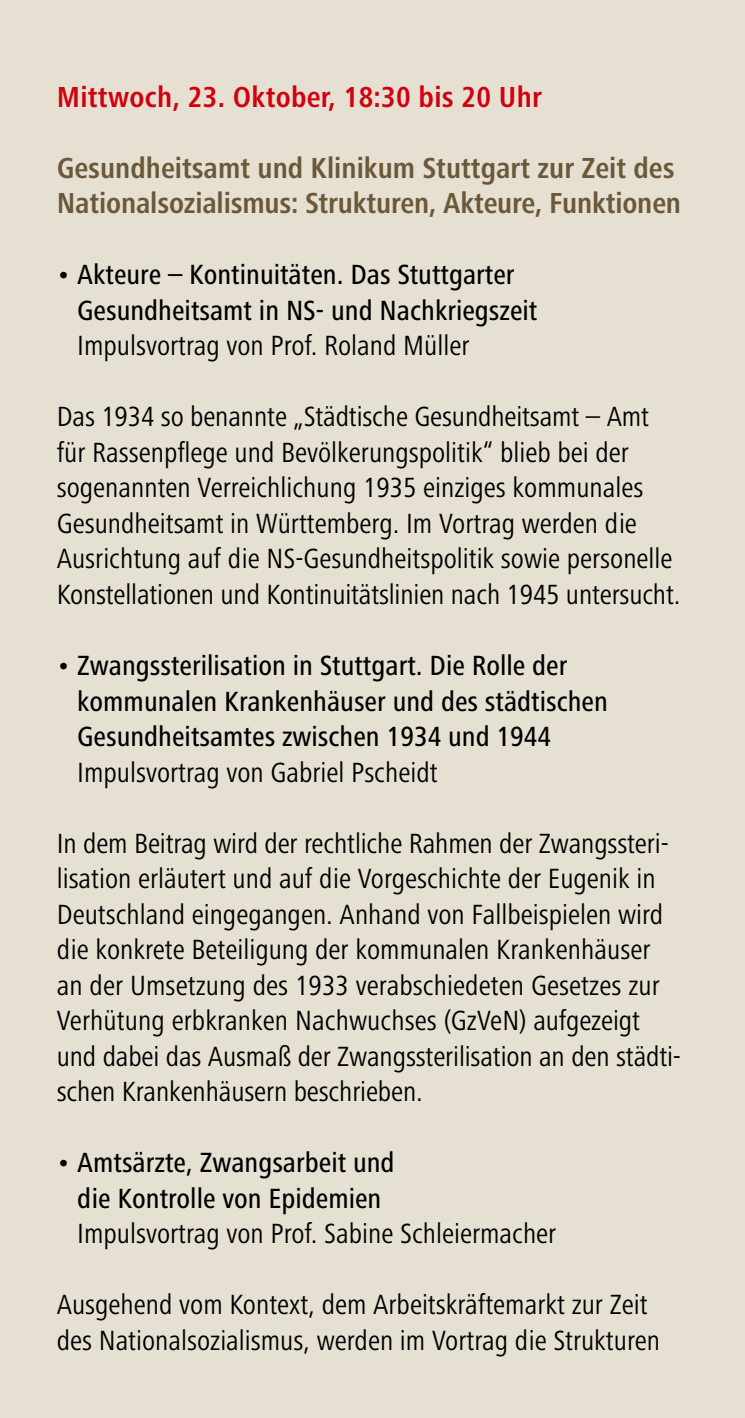
<style>
.page{position:relative;width:745px;height:1418px;background:#fff}
.page>*{position:absolute;margin:0;border:0;box-sizing:border-box;transform-origin:0 0}
.t1{font:700 condensed 30px/35.5px "Frutiger Next Pro";letter-spacing:-.005em;color:#6b5839}
.t2{font:700 condensed 30px "Frutiger Next Pro";letter-spacing:.01em;color:#d1010e}
.t3{font:condensed 28.75px/35.5px "Frutiger Next Pro";color:#000}
.t4{font:500 condensed 28.75px/35.5px "Frutiger Next Pro";color:#000}
</style>
<div class="page">
<div style="left:0;top:0;width:744px;height:1417px;background:#e6e0d2"></div>
<p class="t2" style="left:57px;top:80px;width:486px">Mittwoch, 23. Oktober, 18:30 bis 20 Uhr</p>
<p class="t1" style="left:57px;top:150px;width:625px">Gesundheitsamt und Klinikum Stuttgart zur Zeit des<br>Nationalsozialismus: Strukturen, Akteure, Funktionen</p>
<p class="t4" style="left:77px;top:257px;width:461px;text-indent:-20px">• Akteure – Kontinuitäten. Das Stuttgarter<br>Gesundheitsamt in NS- und Nachkriegszeit</p>
<p class="t3" style="left:77px;top:328px;width:393px">Impulsvortrag von Prof. Roland Müller</p>
<p class="t3" style="left:57px;top:399px;width:624px">Das 1934 so benannte „Städtische Gesundheitsamt – Amt für Rassenpflege und Bevölkerungspolitik“ blieb bei der sogenannten Verreichlichung 1935 einziges kommunales Gesundheitsamt in Württemberg. Im Vortrag werden die Ausrichtung auf die NS-Gesundheitspolitik sowie personelle Konstellationen und Kontinuitätslinien nach 1945 untersucht.</p>
<p class="t4" style="left:77px;top:647px;width:532px;text-indent:-20px">• Zwangssterilisation in Stuttgart. Die Rolle der kommunalen Krankenhäuser und des städtischen<br>Gesundheitsamtes zwischen 1934 und 1944</p>
<p class="t3" style="left:77px;top:754px;width:361px">Impulsvortrag von Gabriel Pscheidt</p>
<p class="t3" style="left:57px;top:825px;width:625px">In dem Beitrag wird der rechtliche Rahmen der Zwangssteri&shy;lisation erläutert und auf die Vorgeschichte der Eugenik in Deutschland eingegangen. Anhand von Fallbeispielen wird die konkrete Beteiligung der kommunalen Krankenhäuser an der Umsetzung des 1933 verabschiedeten Gesetzes zur Verhütung erbkranken Nachwuchses (GzVeN) aufgezeigt und dabei das Ausmaß der Zwangssterilisation an den städti&shy;schen Krankenhäusern beschrieben.</p>
<p class="t4" style="left:57px;top:1145px;width:339px;text-align:center">• Amtsärzte, Zwangsarbeit und die Kontrolle von Epidemien</p>
<p class="t3" style="left:77px;top:1216px;width:480px">Impulsvortrag von Prof. Sabine Schleiermacher</p>
<p class="t3" style="left:57px;top:1287px;width:604px">Ausgehend vom Kontext, dem Arbeitskräftemarkt zur Zeit des Nationalsozialismus, werden im Vortrag die Strukturen</p>
</div>
